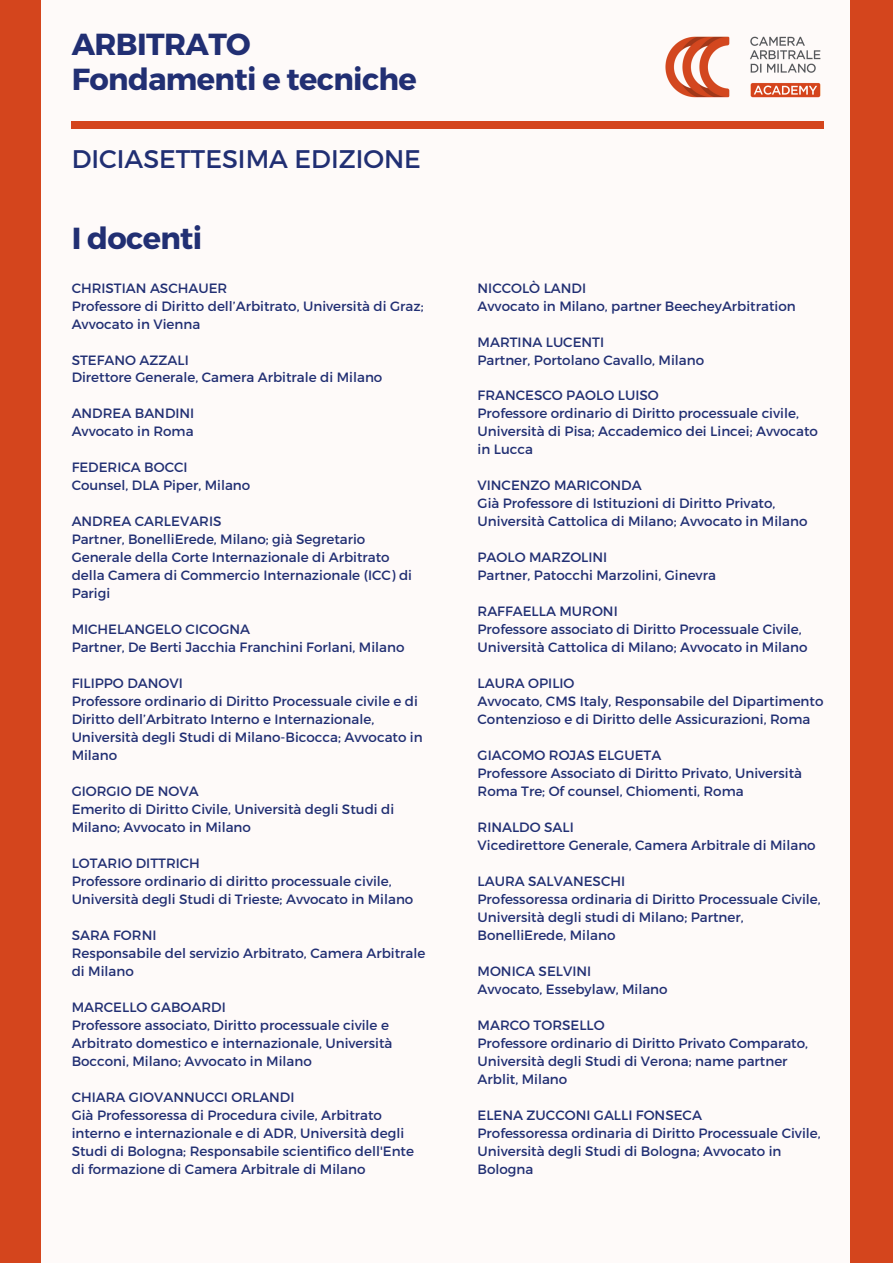
<style>
.page{position:relative;width:893px;height:1264px;background:#fff}
.page>*{position:absolute;margin:0;border:0;box-sizing:border-box;transform-origin:0 0}
.t1{font:700 30.45px/34.8px "Montserrat";letter-spacing:-.02em;color:#212f73}
.t2{font:25.5px "Montserrat";color:#212f73}
.t3{font:13.5px/18px "Montserrat";color:#212f73}
</style>
<div class="page">
<div style="left:0;top:0;width:892px;height:1262px;background:#d4451d"></div>
<div style="left:42px;top:0;width:807px;height:1262px;background:#fefaf9"></div>
<div style="left:72px;top:122px;width:750px;height:7px;background:#d4451d"></div>
<img style="left:665px;top:36px;width:156px;height:62px">
<h1 class="t1" style="left:72px;top:25px;width:347px">ARBITRATO<br>Fondamenti e tecniche</h1>
<h2 class="t2" style="left:72px;top:142px;width:351px">DICIASETTESIMA EDIZIONE</h2>
<h1 class="t1" style="left:72px;top:219px;width:132px">I docenti</h1>
<p class="t3" style="left:72px;top:278px;width:353px">CHRISTIAN ASCHAUER<br>Professore di Diritto dell’Arbitrato, Università di Graz;<br>Avvocato in Vienna</p>
<p class="t3" style="left:72px;top:350px;width:312px">STEFANO AZZALI<br>Direttore Generale, Camera Arbitrale di Milano</p>
<p class="t3" style="left:72px;top:404px;width:124px">ANDREA BANDINI<br>Avvocato in Roma</p>
<p class="t3" style="left:72px;top:458px;width:180px">FEDERICA BOCCI<br>Counsel, DLA Piper, Milano</p>
<p class="t3" style="left:72px;top:512px;width:342px">ANDREA CARLEVARIS<br>Partner, BonelliErede, Milano; già Segretario Generale della Corte Internazionale di Arbitrato della Camera di Commercio Internazionale (ICC) di Parigi</p>
<p class="t3" style="left:72px;top:620px;width:334px">MICHELANGELO CICOGNA<br>Partner, De Berti Jacchia Franchini Forlani, Milano</p>
<p class="t3" style="left:72px;top:674px;width:352px">FILIPPO DANOVI<br>Professore ordinario di Diritto Processuale civile e di Diritto dell’Arbitrato Interno e Internazionale, Università degli Studi di Milano-Bicocca; Avvocato in Milano</p>
<p class="t3" style="left:72px;top:781px;width:324px">GIORGIO DE NOVA<br>Emerito di Diritto Civile, Università degli Studi di<br>Milano; Avvocato in Milano</p>
<p class="t3" style="left:72px;top:853px;width:343px">LOTARIO DITTRICH<br>Professore ordinario di diritto processuale civile,<br>Università degli Studi di Trieste; Avvocato in Milano</p>
<p class="t3" style="left:72px;top:925px;width:355px">SARA FORNI<br>Responsabile del servizio Arbitrato, Camera Arbitrale di Milano</p>
<p class="t3" style="left:72px;top:997px;width:322px">MARCELLO GABOARDI<br>Professore associato, Diritto processuale civile e Arbitrato domestico e internazionale, Università Bocconi, Milano; Avvocato in Milano</p>
<p class="t3" style="left:72px;top:1087px;width:344px">CHIARA GIOVANNUCCI ORLANDI<br>Già Professoressa di Procedura civile, Arbitrato interno e internazionale e di ADR, Università degli Studi di Bologna; Responsabile scientifico dell'Ente di formazione di Camera Arbitrale di Milano</p>
<p class="t3" style="left:477px;top:278px;width:319px">NICCOLÒ LANDI<br>Avvocato in Milano, partner BeecheyArbitration</p>
<p class="t3" style="left:477px;top:332px;width:228px">MARTINA LUCENTI<br>Partner, Portolano Cavallo, Milano</p>
<p class="t3" style="left:477px;top:386px;width:342px">FRANCESCO PAOLO LUISO<br>Professore ordinario di Diritto processuale civile, Università di Pisa; Accademico dei Lincei; Avvocato in Lucca</p>
<p class="t3" style="left:477px;top:476px;width:331px">VINCENZO MARICONDA<br>Già Professore di Istituzioni di Diritto Privato,<br>Università Cattolica di Milano; Avvocato in Milano</p>
<p class="t3" style="left:477px;top:548px;width:240px">PAOLO MARZOLINI<br>Partner, Patocchi Marzolini, Ginevra</p>
<p class="t3" style="left:477px;top:602px;width:331px">RAFFAELLA MURONI<br>Professore associato di Diritto Processuale Civile,<br>Università Cattolica di Milano; Avvocato in Milano</p>
<p class="t3" style="left:477px;top:674px;width:347px">LAURA OPILIO<br>Avvocato, CMS Italy, Responsabile del Dipartimento<br>Contenzioso e di Diritto delle Assicurazioni, Roma</p>
<p class="t3" style="left:477px;top:746px;width:326px">GIACOMO ROJAS ELGUETA<br>Professore Associato di Diritto Privato, Università<br>Roma Tre; Of counsel, Chiomenti, Roma</p>
<p class="t3" style="left:477px;top:817px;width:339px">RINALDO SALI<br>Vicedirettore Generale, Camera Arbitrale di Milano</p>
<p class="t3" style="left:477px;top:871px;width:344px">LAURA SALVANESCHI<br>Professoressa ordinaria di Diritto Processuale Civile, Università degli studi di Milano; Partner, BonelliErede, Milano</p>
<p class="t3" style="left:477px;top:961px;width:192px">MONICA SELVINI<br>Avvocato, Essebylaw, Milano</p>
<p class="t3" style="left:477px;top:1015px;width:332px">MARCO TORSELLO<br>Professore ordinario di Diritto Privato Comparato,<br>Università degli Studi di Verona; name partner<br>Arblit, Milano</p>
<p class="t3" style="left:477px;top:1105px;width:344px">ELENA ZUCCONI GALLI FONSECA<br>Professoressa ordinaria di Diritto Processuale Civile, Università degli Studi di Bologna; Avvocato in Bologna</p>
</div>
